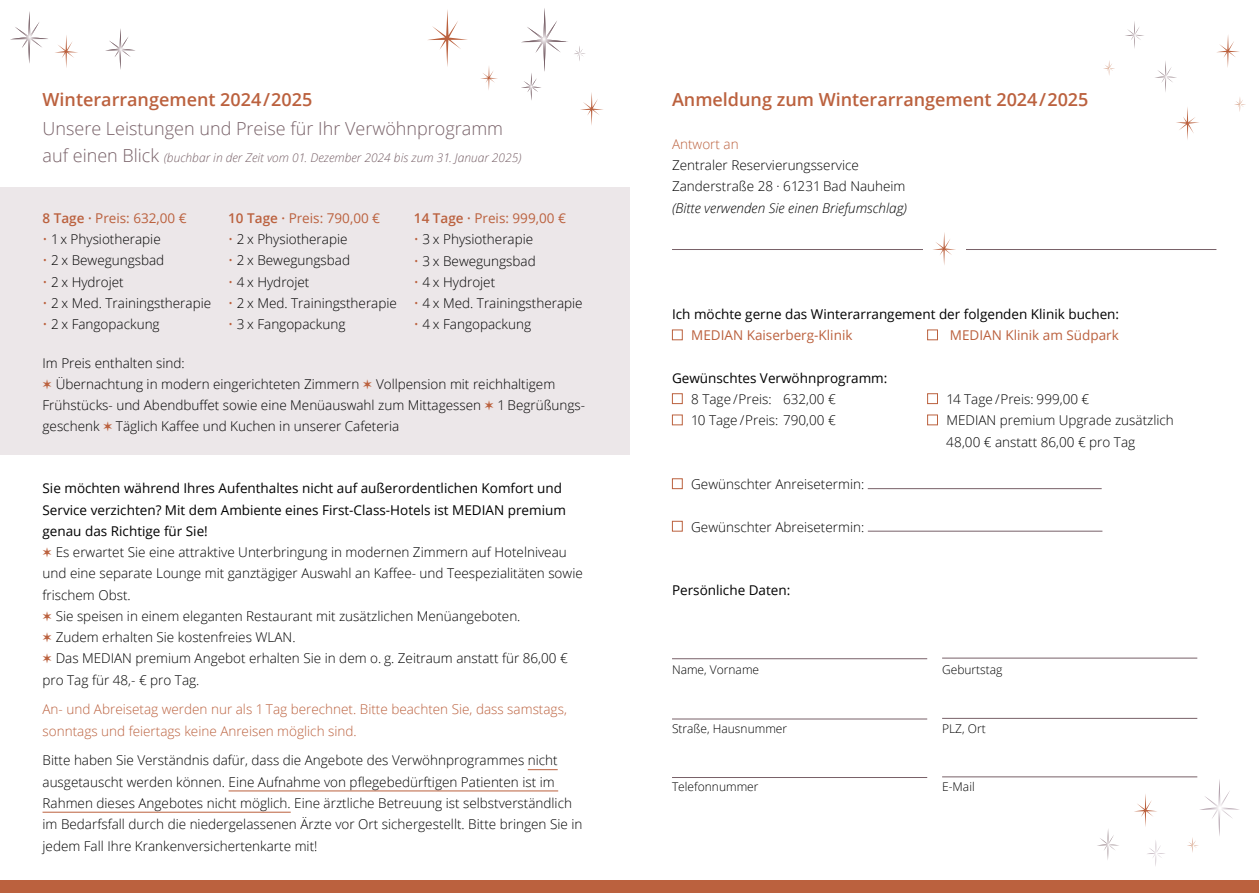
<style>
.page{position:relative;width:1259px;height:893px;background:#fff}
.page>*{position:absolute;margin:0;border:0;box-sizing:border-box;transform-origin:0 0}
.t1{font:600 18px "Open Sans";color:#bb613e}
.t2{font:300 18px "Open Sans";color:#786168}
.t3{font:300 13.5px/21.3px "Open Sans";color:#000}
.t4{font:300 13.5px/21.3px "Open Sans";color:#bb613e}
.t5{font:13.5px "Open Sans";color:#bb613e}
.t6{font:13.5px "Open Sans";color:#000}
.t7{font:italic 300 13.5px "Open Sans";color:#000}
.t8{font:italic 300 12px "Open Sans";color:#786168}
.t9{font:300 12px "Open Sans";color:#000}
.s1{font-style:normal;font-size:18px}
.s2{font-weight:600}
.s3{color:#bb613e}
.s4{font-weight:400}
</style>
<div class="page">
<hr style="left:672px;top:249px;width:544px;height:1px;background:#786168">
<div style="left:923px;top:234px;width:42px;height:30px;background:#fff"></div>
<div style="left:0;top:187px;width:629px;height:268px;background:#ece7e9"></div>
<div style="left:0;top:880px;width:1259px;height:13px;background:#bb613e"></div>
<hr style="left:528px;top:769px;width:30px;height:1px;background:#bb613e">
<hr style="left:229px;top:790px;width:329px;height:1px;background:#bb613e">
<hr style="left:43px;top:812px;width:248px;height:1px;background:#bb613e">
<div style="left:672px;top:330px;width:10px;height:10px;border:1px solid #bb613e"></div>
<div style="left:927px;top:330px;width:11px;height:10px;border:1px solid #bb613e"></div>
<div style="left:672px;top:393px;width:10px;height:11px;border:1px solid #bb613e"></div>
<div style="left:927px;top:393px;width:11px;height:11px;border:1px solid #bb613e"></div>
<div style="left:672px;top:415px;width:10px;height:10px;border:1px solid #bb613e"></div>
<div style="left:927px;top:415px;width:11px;height:10px;border:1px solid #bb613e"></div>
<div style="left:672px;top:478px;width:10px;height:11px;border:1px solid #bb613e"></div>
<hr style="left:867px;top:488px;width:234px;height:1px;background:#786168">
<div style="left:672px;top:521px;width:10px;height:10px;border:1px solid #bb613e"></div>
<hr style="left:868px;top:531px;width:234px;height:1px;background:#786168">
<hr style="left:672px;top:658px;width:255px;height:1px;background:#786168">
<hr style="left:942px;top:658px;width:255px;height:1px;background:#786168">
<hr style="left:672px;top:719px;width:255px;height:1px;background:#786168">
<hr style="left:942px;top:718px;width:255px;height:1px;background:#786168">
<hr style="left:672px;top:777px;width:255px;height:1px;background:#786168">
<hr style="left:942px;top:776px;width:255px;height:1px;background:#786168">
<svg style="left:933px;top:232px;width:23px;height:33px"></svg>
<svg style="left:10px;top:11px;width:68px;height:57px"></svg>
<svg style="left:105px;top:29px;width:30px;height:41px"></svg>
<svg style="left:428px;top:10px;width:40px;height:57px"></svg>
<svg style="left:1234px;top:97px;width:12px;height:15px"></svg>
<svg style="left:1103px;top:60px;width:12px;height:15px"></svg>
<svg style="left:1187px;top:779px;width:52px;height:74px"></svg>
<svg style="left:1147px;top:840px;width:18px;height:26px"></svg>
<svg style="left:1217px;top:35px;width:22px;height:32px"></svg>
<svg style="left:1176px;top:107px;width:23px;height:33px"></svg>
<svg style="left:1134px;top:794px;width:23px;height:33px"></svg>
<svg style="left:1155px;top:61px;width:22px;height:31px"></svg>
<svg style="left:1125px;top:21px;width:19px;height:27px"></svg>
<svg style="left:1097px;top:829px;width:22px;height:31px"></svg>
<svg style="left:521px;top:8px;width:82px;height:117px"></svg>
<svg style="left:480px;top:66px;width:18px;height:24px"></svg>
<h1 class="t1" style="left:43px;top:87px;width:271px">Winterarrangement 2024 / 2025</h1>
<h1 class="t2" style="left:43px;top:117px;width:462px">Unsere Leistungen und Preise für Ihr Verwöhnprogramm</h1>
<p class="t8" style="left:43px;top:150px;width:480px"><span class="s1">auf einen Blick</span> (buchbar in der Zeit vom 01. Dezember 2024 bis zum 31. Januar 2025)</p>
<p class="t5" style="left:43px;top:209px;width:146px"><span class="s2">8 Tage ·</span> Preis: 632,00 €</p>
<p class="t3" style="left:43px;top:228px;width:120px"><span class="s3">•</span> 1 x Physiotherapie</p>
<p class="t3" style="left:43px;top:250px;width:123px"><span class="s3">•</span> 2 x Bewegungsbad</p>
<p class="t3" style="left:43px;top:271px;width:83px"><span class="s3">•</span> 2 x Hydrojet</p>
<p class="t3" style="left:43px;top:292px;width:170px"><span class="s3">•</span> 2 x Med. Trainingstherapie</p>
<p class="t3" style="left:43px;top:313px;width:119px"><span class="s3">•</span> 2 x Fangopackung</p>
<p class="t5" style="left:228px;top:209px;width:153px"><span class="s2">10 Tage ·</span> Preis: 790,00 €</p>
<p class="t3" style="left:228px;top:228px;width:121px"><span class="s3">•</span> 2 x Physiotherapie</p>
<p class="t3" style="left:228px;top:250px;width:123px"><span class="s3">•</span> 2 x Bewegungsbad</p>
<p class="t3" style="left:228px;top:271px;width:83px"><span class="s3">•</span> 4 x Hydrojet</p>
<p class="t3" style="left:228px;top:292px;width:170px"><span class="s3">•</span> 2 x Med. Trainingstherapie</p>
<p class="t3" style="left:228px;top:313px;width:119px"><span class="s3">•</span> 3 x Fangopackung</p>
<p class="t5" style="left:414px;top:209px;width:153px"><span class="s2">14 Tage ·</span> Preis: 999,00 €</p>
<p class="t3" style="left:414px;top:228px;width:121px"><span class="s3">•</span> 3 x Physiotherapie</p>
<p class="t3" style="left:414px;top:250px;width:123px"><span class="s3">•</span> 3 x Bewegungsbad</p>
<p class="t3" style="left:414px;top:271px;width:83px"><span class="s3">•</span> 4 x Hydrojet</p>
<p class="t3" style="left:414px;top:292px;width:170px"><span class="s3">•</span> 4 x Med. Trainingstherapie</p>
<p class="t3" style="left:414px;top:313px;width:119px"><span class="s3">•</span> 4 x Fangopackung</p>
<p class="t3" style="left:43px;top:352px;width:543px">Im Preis enthalten sind:<br><span class="s3">✶</span> Übernachtung in modern eingerichteten Zimmern <span class="s3">✶</span> Vollpension mit reichhaltigem Frühstücks- und Abendbuffet sowie eine Menüauswahl zum Mittagessen <span class="s3">✶</span> 1 Begrüßungs&shy;geschenk <span class="s3">✶</span> Täglich Kaffee und Kuchen in unserer Cafeteria</p>
<p class="t3" style="left:43px;top:477px;width:542px"><span class="s4">Sie möchten während Ihres Aufenthaltes nicht auf außerordentlichen Komfort und Service verzichten? Mit dem Ambiente eines First-Class-Hotels ist MEDIAN premium genau das Richtige für Sie!<br></span><span class="s3">✶</span> Es erwartet Sie eine attraktive Unterbringung in modernen Zimmern auf Hotelniveau und eine separate Lounge mit ganztägiger Auswahl an Kaffee- und Teespezialitäten sowie frischem Obst.<br><span class="s3">✶</span> Sie speisen in einem eleganten Restaurant mit zusätzlichen Menüangeboten.<br><span class="s3">✶</span> Zudem erhalten Sie kostenfreies WLAN.<br><span class="s3">✶</span> Das MEDIAN premium Angebot erhalten Sie in dem o. g. Zeitraum anstatt für 86,00 € pro Tag für 48,- € pro Tag.</p>
<p class="t4" style="left:43px;top:698px;width:526px">An- und Abreisetag werden nur als 1 Tag berechnet. Bitte beachten Sie, dass samstags, sonntags und feiertags keine Anreisen möglich sind.</p>
<p class="t3" style="left:43px;top:749px;width:541px">Bitte haben Sie Verständnis dafür, dass die Angebote des Verwöhnprogrammes nicht ausgetauscht werden können. Eine Aufnahme von pflegebedürftigen Patienten ist im Rahmen dieses Angebotes nicht möglich. Eine ärztliche Betreuung ist selbstverständlich im Bedarfsfall durch die niedergelassenen Ärzte vor Ort sichergestellt. Bitte bringen Sie in jedem Fall Ihre Krankenversichertenkarte mit!</p>
<h1 class="t1" style="left:672px;top:87px;width:418px">Anmeldung zum Winterarrangement 2024 / 2025</h1>
<p class="t4" style="left:672px;top:133px;width:68px">Antwort an</p>
<p class="t3" style="left:672px;top:154px;width:235px">Zentraler Reservierungsservice<br>Zanderstraße 28 · 61231 Bad Nauheim</p>
<p class="t7" style="left:672px;top:198px;width:236px">(Bitte verwenden Sie einen Briefumschlag)</p>
<p class="t6" style="left:672px;top:305px;width:448px">Ich möchte gerne das Winterarrangement der folgenden Klinik buchen:</p>
<p class="t5" style="left:691px;top:326px;width:163px">MEDIAN Kaiserberg-Klinik</p>
<p class="t5" style="left:950px;top:326px;width:170px">MEDIAN Klinik am Südpark</p>
<p class="t6" style="left:672px;top:369px;width:217px">Gewünschtes Verwöhnprogramm:</p>
<p class="t3" style="left:691px;top:388px;width:146px">8 Tage / Preis: 632,00 €</p>
<p class="t3" style="left:946px;top:388px;width:144px">14 Tage / Preis: 999,00 €</p>
<p class="t3" style="left:691px;top:409px;width:146px">10 Tage / Preis: 790,00 €</p>
<p class="t3" style="left:946px;top:409px;width:229px">MEDIAN premium Upgrade zusätzlich<br>48,00 € anstatt 86,00 € pro Tag</p>
<p class="t3" style="left:691px;top:473px;width:175px">Gewünschter Anreisetermin:</p>
<p class="t3" style="left:691px;top:516px;width:175px">Gewünschter Abreisetermin:</p>
<p class="t6" style="left:672px;top:581px;width:120px">Persönliche Daten:</p>
<p class="t9" style="left:672px;top:662px;width:89px">Name, Vorname</p>
<p class="t9" style="left:942px;top:662px;width:62px">Geburtstag</p>
<p class="t9" style="left:672px;top:720px;width:117px">Straße, Hausnummer</p>
<p class="t9" style="left:942px;top:720px;width:45px">PLZ, Ort</p>
<p class="t9" style="left:672px;top:779px;width:88px">Telefonnummer</p>
<p class="t9" style="left:942px;top:779px;width:34px">E-Mail</p>
</div>
